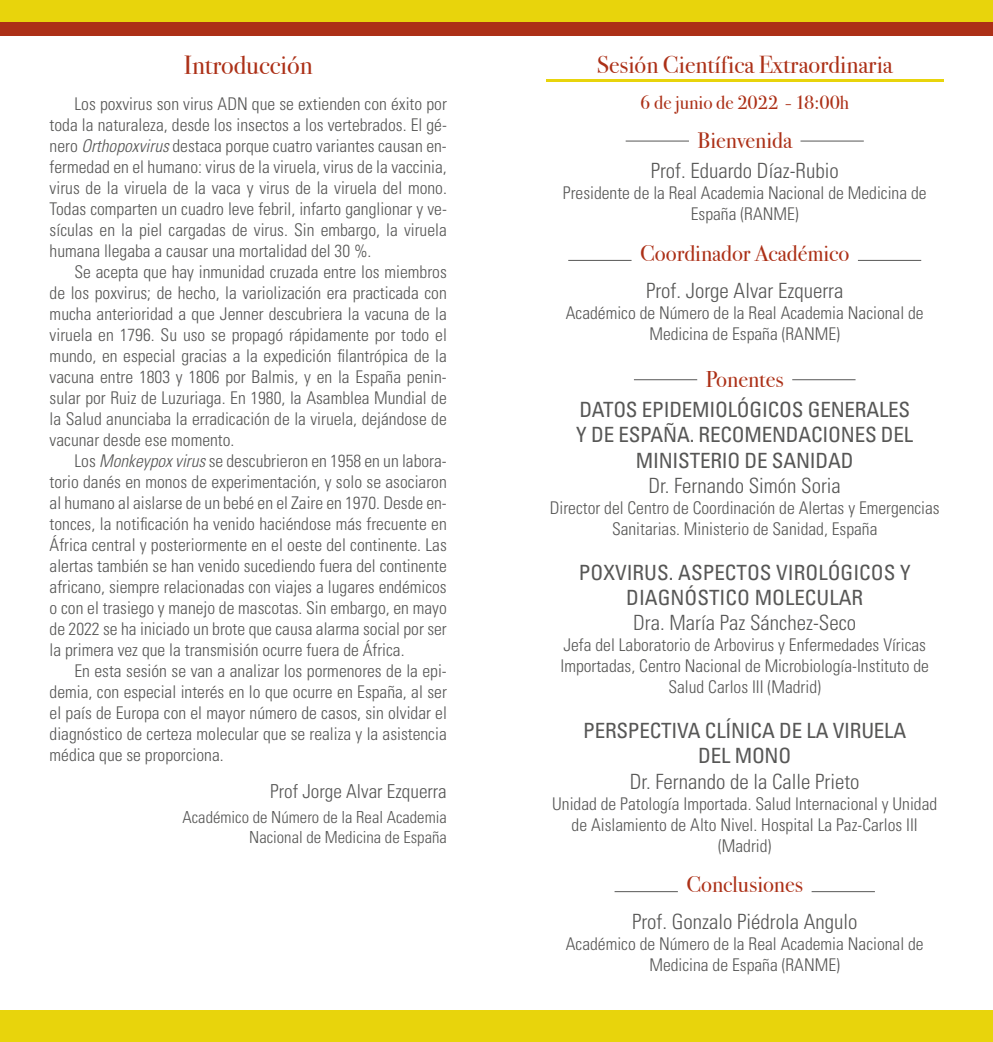
<style>
.page{position:relative;width:993px;height:1042px;background:#fff}
.page>*{position:absolute;margin:0;border:0;box-sizing:border-box;transform-origin:0 0}
.t1{font:26.25px "Bodoni Svty Two ITCTT Book";color:#ac3017}
.t2{font:24.5px "Bodoni Svty Two ITCTT Book";color:#ac3017}
.t3{font:22.75px "Bodoni Svty Two ITCTT Book";color:#ac3017}
.t4{font:condensed 21px/25.2px "Univers LT Std";letter-spacing:-.01em;color:#575756;text-align:center}
.t5{font:300 condensed 21px "Univers LT Std";color:#575756}
.t6{font:300 condensed 19.25px "Univers LT Std";color:#575756}
.t7{font:19.25px "Bodoni Svty Two ITCTT Book";color:#ac3017}
.t8{font:300 condensed 17.5px/21px "Univers LT Std";color:#575756;text-align:center}
.t9{font:300 condensed 16.62px/19.9px "Univers LT Std";color:#575756;text-align:right}
.s1{font-style:italic}
</style>
<div class="page">
<div style="left:0;top:0;width:992px;height:23px;background:#e8d40c"></div>
<div style="left:0;top:22px;width:992px;height:13px;background:#ac3017"></div>
<div style="left:0;top:1011px;width:992px;height:31px;background:#e8d40c"></div>
<hr style="left:546px;top:79px;width:397px;height:2px;background:#e8d40c">
<hr style="left:625px;top:141px;width:63px;height:1px;background:#575756">
<hr style="left:800px;top:141px;width:63px;height:1px;background:#575756">
<hr style="left:568px;top:260px;width:63px;height:1px;background:#575756">
<hr style="left:857px;top:260px;width:63px;height:1px;background:#575756">
<hr style="left:633px;top:379px;width:64px;height:1px;background:#575756">
<hr style="left:792px;top:379px;width:63px;height:1px;background:#575756">
<hr style="left:614px;top:891px;width:63px;height:1px;background:#575756">
<hr style="left:811px;top:891px;width:63px;height:1px;background:#575756">
<h1 class="t1" style="left:184px;top:50px;width:130px">Introducción</h1>
<p class="t8" style="left:50px;top:93px;width:398px;text-align:justify;text-indent:25px">Los poxvirus son virus ADN que se extienden con éxito por toda la naturaleza, desde los insectos a los vertebrados. El gé&shy;nero <span class="s1">Orthopoxvirus</span> destaca porque cuatro variantes causan en&shy;fermedad en el humano: virus de la viruela, virus de la vaccinia, virus de la viruela de la vaca y virus de la viruela del mono.<br>Todas comparten un cuadro leve febril, infarto ganglionar y ve&shy;sículas en la piel cargadas de virus. Sin embargo, la viruela humana llegaba a causar una mortalidad del 30 %.</p>
<p class="t8" style="left:50px;top:261px;width:398px;text-align:justify;text-indent:25px">Se acepta que hay inmunidad cruzada entre los miembros de los poxvirus; de hecho, la variolización era practicada con mucha anterioridad a que Jenner descubriera la vacuna de la viruela en 1796. Su uso se propagó rápidamente por todo el mundo, en especial gracias a la expedición filantrópica de la vacuna entre 1803 y 1806 por Balmis, y en la España penin&shy;sular por Ruiz de Luzuriaga. En 1980, la Asamblea Mundial de la Salud anunciaba la erradicación de la viruela, dejándose de vacunar desde ese momento.</p>
<p class="t8" style="left:50px;top:450px;width:398px;text-align:justify;text-indent:25px">Los <span class="s1">Monkeypox virus</span> se descubrieron en 1958 en un labora&shy;torio danés en monos de experimentación, y solo se asociaron al humano al aislarse de un bebé en el Zaire en 1970. Desde en&shy;tonces, la notificación ha venido haciéndose más frecuente en África central y posteriormente en el oeste del continente. Las alertas también se han venido sucediendo fuera del continente africano, siempre relacionadas con viajes a lugares endémicos o con el trasiego y manejo de mascotas. Sin embargo, en mayo de 2022 se ha iniciado un brote que causa alarma social por ser la primera vez que la transmisión ocurre fuera de África.</p>
<p class="t8" style="left:50px;top:660px;width:398px;text-align:justify;text-indent:25px">En esta sesión se van a analizar los pormenores de la epi&shy;demia, con especial interés en lo que ocurre en España, al ser el país de Europa con el mayor número de casos, sin olvidar el diagnóstico de certeza molecular que se realiza y la asistencia médica que se proporciona.</p>
<p class="t6" style="left:270px;top:779px;width:178px">Prof Jorge Alvar Ezquerra</p>
<p class="t9" style="left:182px;top:807px;width:266px">Académico de Número de la Real Academia<br>Nacional de Medicina de España</p>
<h2 class="t2" style="left:596px;top:50px;width:297px">Sesión Científica Extraordinaria</h2>
<p class="t7" style="left:640px;top:91px;width:210px">6 de junio de 2022 - 18:00h</p>
<h3 class="t3" style="left:697px;top:127px;width:96px">Bienvenida</h3>
<p class="t5" style="left:650px;top:158px;width:189px">Prof. Eduardo Díaz-Rubio</p>
<p class="t8" style="left:562px;top:183px;width:365px">Presidente de la Real Academia Nacional de Medicina de<br>España (RANME)</p>
<h3 class="t3" style="left:639px;top:239px;width:211px">Coordinador Académico</h3>
<p class="t5" style="left:646px;top:278px;width:199px">Prof. Jorge Alvar Ezquerra</p>
<p class="t8" style="left:565px;top:302px;width:359px">Académico de Número de la Real Academia Nacional de<br>Medicina de España (RANME)</p>
<h3 class="t3" style="left:705px;top:366px;width:80px">Ponentes</h3>
<p class="t4" style="left:576px;top:397px;width:338px">DATOS EPIDEMIOLÓGICOS GENERALES<br>Y DE ESPAÑA. RECOMENDACIONES DEL<br>MINISTERIO DE SANIDAD</p>
<p class="t5" style="left:648px;top:473px;width:194px">Dr. Fernando Simón Soria</p>
<p class="t8" style="left:549px;top:497px;width:391px">Director del Centro de Coordinación de Alertas y Emergencias<br>Sanitarias. Ministerio de Sanidad, España</p>
<p class="t4" style="left:578px;top:559px;width:333px">POXVIRUS. ASPECTOS VIROLÓGICOS Y<br>DIAGNÓSTICO MOLECULAR</p>
<p class="t5" style="left:633px;top:610px;width:224px">Dra. María Paz Sánchez-Seco</p>
<p class="t8" style="left:560px;top:634px;width:370px">Jefa del Laboratorio de Arbovirus y Enfermedades Víricas<br>Importadas, Centro Nacional de Microbiología-Instituto de<br>Salud Carlos III (Madrid)</p>
<p class="t4" style="left:583px;top:718px;width:324px">PERSPECTIVA CLÍNICA DE LA VIRUELA<br>DEL MONO</p>
<p class="t5" style="left:629px;top:768px;width:231px">Dr. Fernando de la Calle Prieto</p>
<p class="t8" style="left:552px;top:793px;width:386px">Unidad de Patología Importada. Salud Internacional y Unidad de Aislamiento de Alto Nivel. Hospital La Paz-Carlos III (Madrid)</p>
<h3 class="t3" style="left:686px;top:870px;width:118px">Conclusiones</h3>
<p class="t5" style="left:632px;top:909px;width:227px">Prof. Gonzalo Piédrola Angulo</p>
<p class="t8" style="left:565px;top:933px;width:359px">Académico de Número de la Real Academia Nacional de<br>Medicina de España (RANME)</p>
</div>
